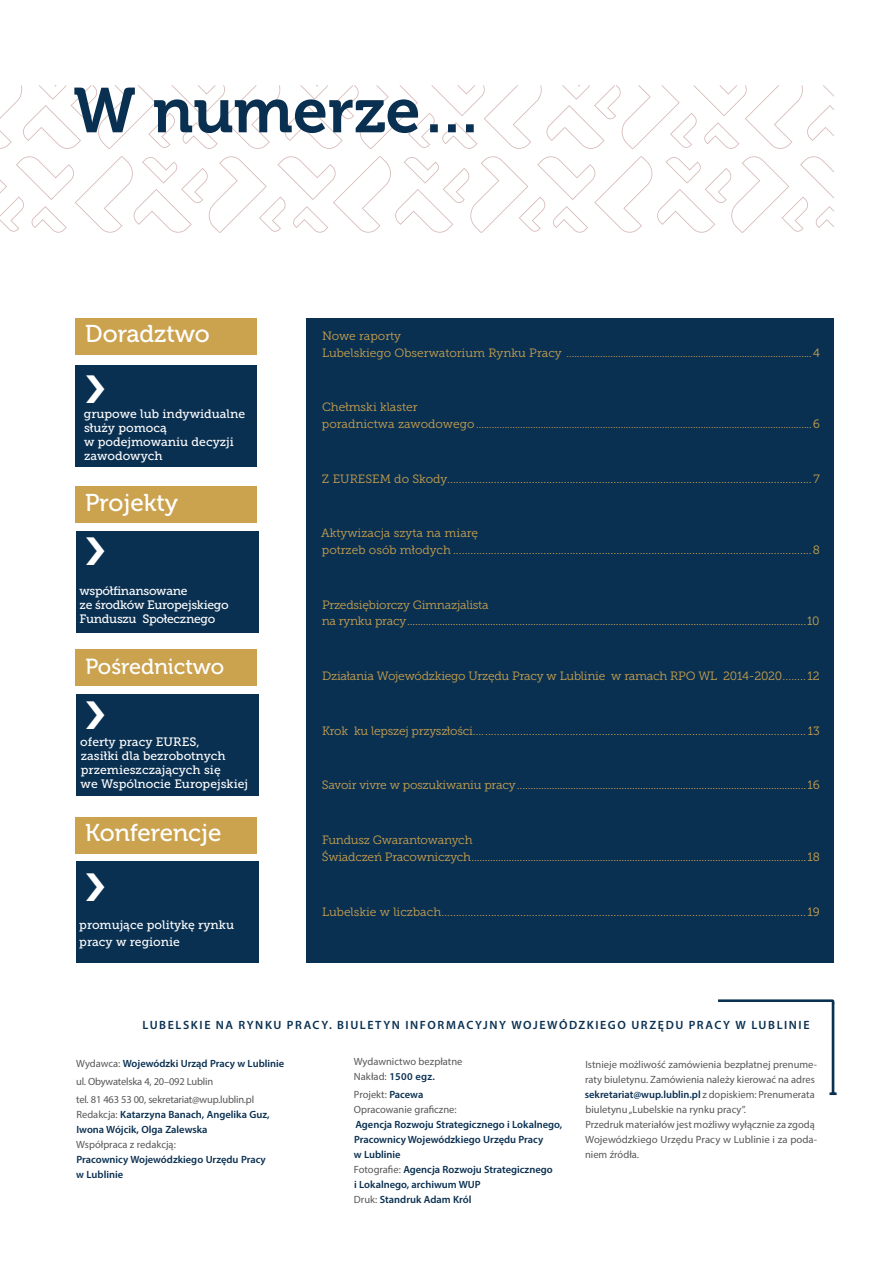
<style>
.page{position:relative;width:893px;height:1263px;background:#fff}
.page>*{position:absolute;margin:0;border:0;box-sizing:border-box;transform-origin:0 0}
.t1{font:63px "Museo 700";color:#0a3051}
.t2{font:24.3px "Museo 500";color:#fff}
.t3{font:21.75px "Museo 500";color:#fff}
.t4{font:12.15px/14.1px "Museo Slab 500";color:#fff}
.t5{font:12.15px/14.1px "Museo Slab 500";letter-spacing:-.025em;color:#fff}
.t6{font:12px/16.5px "Museo Slab 300";letter-spacing:-.02em;color:#cba34f}
.t7{font:12px/16.5px "Museo Slab 300";color:#cba34f}
.t8{font:12px "Museo 300";color:#cba34f}
.t9{font:600 12px "Myriad Pro";letter-spacing:.135em;color:#0a3051}
.t10{font:10.5px/15px "Myriad Pro";color:#575756}
.t11{font:600 10.5px/15px "Myriad Pro";color:#0a3051}
.t12{font:10.5px/18px "Myriad Pro";letter-spacing:-.02em;color:#575756}
.s1{font-family:"Museo Slab 300"}
.s2{font-weight:600;color:#0a3051}
.s3{font-weight:400;color:#575756}
</style>
<div class="page">
<div style="left:76px;top:318px;width:181px;height:36px;background:#cba34f"></div>
<div style="left:76px;top:487px;width:181px;height:36px;background:#cba34f"></div>
<div style="left:76px;top:649px;width:181px;height:37px;background:#cba34f"></div>
<div style="left:76px;top:818px;width:181px;height:36px;background:#cba34f"></div>
<div style="left:76px;top:861px;width:183px;height:101px;background:#0a3051"></div>
<div style="left:76px;top:694px;width:183px;height:101px;background:#0a3051"></div>
<div style="left:76px;top:531px;width:183px;height:101px;background:#0a3051"></div>
<div style="left:76px;top:366px;width:181px;height:101px;background:#0a3051"></div>
<div style="left:306px;top:318px;width:527px;height:645px;background:#0a3051"></div>
<svg style="left:718px;top:999px;width:119px;height:97px"></svg>
<svg style="left:0;top:156px;width:833px;height:77px"></svg>
<svg style="left:0;top:85px;width:833px;height:64px"></svg>
<h1 class="t1" style="left:73px;top:75px;width:411px">W numerze…</h1>
<h2 class="t2" style="left:85px;top:320px;width:126px">Doradztwo</h2>
<p class="t4" style="left:84px;top:407px;width:163px">grupowe lub indywidualne służy pomocą<br>w podejmowaniu decyzji zawodowych</p>
<h2 class="t2" style="left:85px;top:489px;width:94px">Projekty</h2>
<p class="t5" style="left:79px;top:584px;width:151px">współfinansowane<br>ze środków Europejskiego<br>Funduszu Społecznego</p>
<h3 class="t3" style="left:86px;top:655px;width:140px">Pośrednictwo</h3>
<p class="t4" style="left:80px;top:735px;width:169px">oferty pracy EURES,<br>zasiłki dla bezrobotnych przemieszczających się<br>we Wspólnocie Europejskiej</p>
<h2 class="t2" style="left:85px;top:820px;width:138px">Konferencje</h2>
<p class="t4" style="left:79px;top:917px;width:156px;line-height:16.6px">promujące politykę rynku pracy w regionie</p>
<p class="t6" style="left:322px;top:328px;width:81px">Nowe raporty</p>
<p class="t8" style="left:322px;top:346px;width:499px"><span class="s1">Lubelskiego Obserwatorium Rynku Pracy</span> ...............................................................................................4</p>
<p class="t7" style="left:322px;top:399px;width:97px">Chełmski klaster</p>
<p class="t8" style="left:322px;top:417px;width:499px"><span class="s1">poradnictwa zawodowego</span>..................................................................................................................................6</p>
<p class="t7" style="left:322px;top:470px;width:499px">Z EURESEM do Skody............................................................................................................................. 7</p>
<p class="t7" style="left:321px;top:525px;width:500px">Aktywizacja szyta na miarę<br>potrzeb osób młodych ...........................................................................................................................8</p>
<p class="t6" style="left:322px;top:596px;width:499px">Przedsiębiorczy Gimnazjalista<br>na rynku pracy.....................................................................................................................................................10</p>
<p class="t6" style="left:322px;top:668px;width:499px">Działania Wojewódzkiego Urzędu Pracy w Lublinie w ramach RPO WL 2014-2020........ 12</p>
<p class="t6" style="left:322px;top:722px;width:499px">Krok ku lepszej przyszłości…............................................................................................................... 13</p>
<p class="t6" style="left:322px;top:777px;width:499px">Savoir vivre w poszukiwaniu pracy............................................................................................................16</p>
<p class="t6" style="left:322px;top:832px;width:499px">Fundusz Gwarantowanych<br>Świadczeń Pracowniczych.............................................................................................................................18</p>
<p class="t7" style="left:322px;top:903px;width:499px">Lubelskie w liczbach............................................................................................................................. 19</p>
<p class="t9" style="left:142px;top:1017px;width:669px">LUBELSKIE NA RYNKU PRACY. BIULETYN INFORMACYJNY WOJEWÓDZKIEGO URZĘDU PRACY W LUBLINIE</p>
<p class="t10" style="left:585px;top:1056px;width:234px">Istnieje możliwość zamówienia bezpłatnej prenume&shy;raty biuletynu. Zamówienia należy kierować na adres <span class="s2">sekretariat@wup.lublin.pl</span> z dopiskiem: Prenumerata biuletynu „Lubelskie na rynku pracy”.<br>Przedruk materiałów jest możliwy wyłącznie za zgodą Wojewódzkiego Urzędu Pracy w Lublinie i za poda&shy;niem źródła.</p>
<p class="t10" style="left:354px;top:1054px;width:110px">Wydawnictwo bezpłatne<br>Nakład: <span class="s2">1500 egz.</span></p>
<p class="t10" style="left:354px;top:1087px;width:104px">Projekt: <span class="s2">Pacewa<br></span>Opracowanie graficzne:</p>
<p class="t11" style="left:354px;top:1117px;width:210px">Agencja Rozwoju Strategicznego i Lokalnego,<br>Pracownicy Wojewódzkiego Urzędu Pracy<br>w Lublinie<br><span class="s3">Fotografie:</span> Agencja Rozwoju Strategicznego<br>i Lokalnego, archiwum WUP<br><span class="s3">Druk:</span> Standruk Adam Król</p>
<p class="t12" style="left:76px;top:1054px;width:210px">Wydawca: <span class="s2">Wojewódzki Urząd Pracy w Lublinie </span>ul. Obywatelska 4, 20–092 Lublin<br>tel. 81 463 53 00, sekretariat@wup.lublin.pl</p>
<p class="t11" style="left:76px;top:1106px;width:195px"><span class="s3">Redakcja:</span> Katarzyna Banach, Angelika Guz,<br>Iwona Wójcik, Olga Zalewska</p>
<p class="t10" style="left:76px;top:1136px;width:101px">Współpraca z redakcją:</p>
<p class="t11" style="left:76px;top:1151px;width:191px">Pracownicy Wojewódzkiego Urzędu Pracy w Lublinie</p>
</div>
